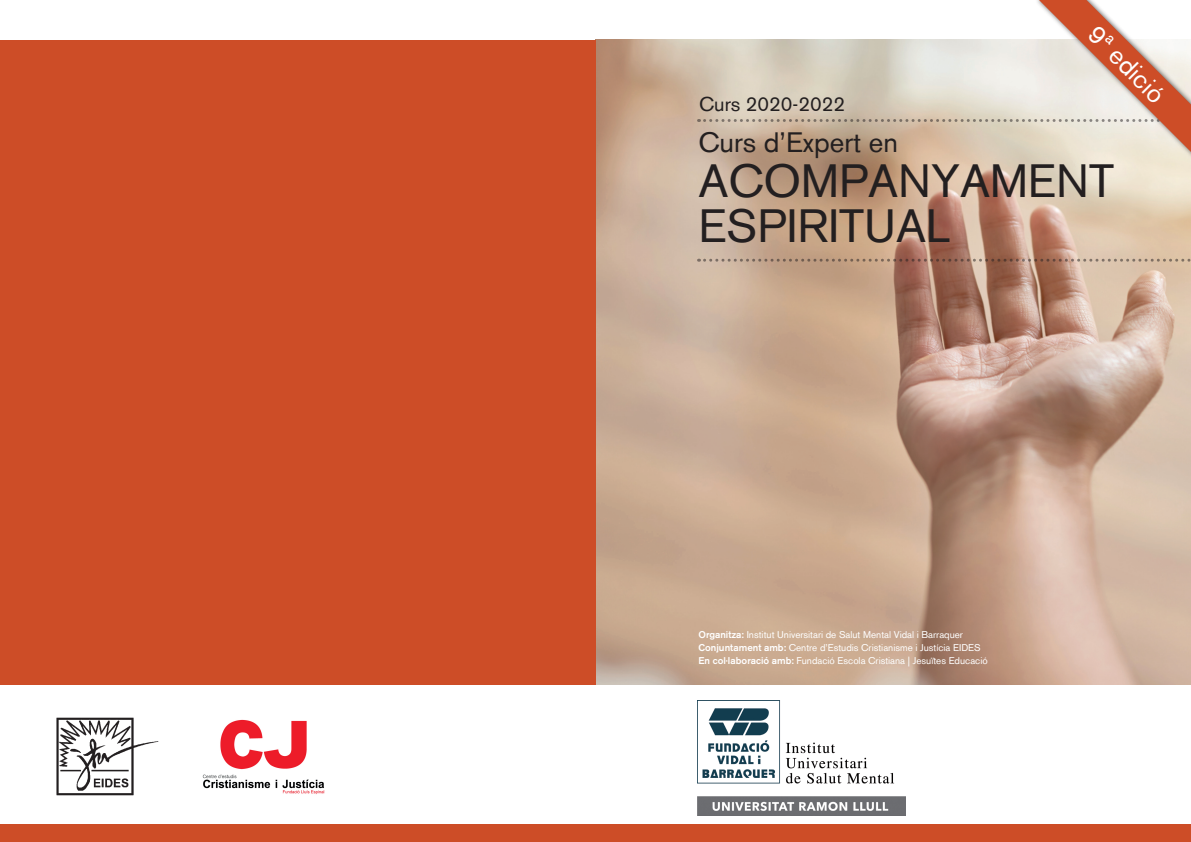
<style>
.page{position:relative;width:1191px;height:842px;background:#fff}
.page>*{position:absolute;margin:0;border:0;box-sizing:border-box;transform-origin:0 0}
.t1{font:46.5px/45px "Akzidenz Grotesk BE";color:#231f20}
.t2{font:28px "Akzidenz Grotesk BE";color:#231f20}
.t3{font:26px "Akzidenz Grotesk BE";color:#fff}
.t4{font:20px "Akzidenz Grotesk BE";color:#231f20}
.t5{font:9.8px/13px "Akzidenz Grotesk BE";color:#fff}
.s1{font-weight:500}
</style>
<div class="page">
<img style="left:595px;top:40px;width:596px;height:645px">
<div style="left:0;top:40px;width:595px;height:645px;background:#cd4d27"></div>
<div style="left:0;top:825px;width:1191px;height:17px;background:#cd4d27"></div>
<img style="left:697px;top:700px;width:208px;height:115px">
<svg style="left:698px;top:259px;width:493px;height:3px"></svg>
<div style="left:1034px;top:0;width:157px;height:170px;background:#231f20;opacity:.75"></div>
<svg style="left:698px;top:0;width:493px;height:152px"></svg>
<img style="left:57px;top:717px;width:102px;height:79px">
<img style="left:202px;top:719px;width:123px;height:75px">
<h3 class="t3" style="left:1103px;top:19px;width:98px;rotate:45deg">9ª edició</h3>
<h3 class="t4" style="left:699px;top:92px;width:147px">Curs 2020-2022</h3>
<h2 class="t2" style="left:698px;top:126px;width:201px">Curs d’Expert en</h2>
<h1 class="t1" style="left:698px;top:158px;width:417px">ACOMPANYAMENT<br>ESPIRITUAL</h1>
<p class="t5" style="left:698px;top:628px;width:291px"><span class="s1">Organitza:</span> Institut Universitari de Salut Mental Vidal i Barraquer<br><span class="s1">Conjuntament amb:</span> Centre d’Estudis Cristianisme i Justícia EIDES<br><span class="s1">En col·laboració amb:</span> Fundació Escola Cristiana | Jesuïtes Educació</p>
</div>
